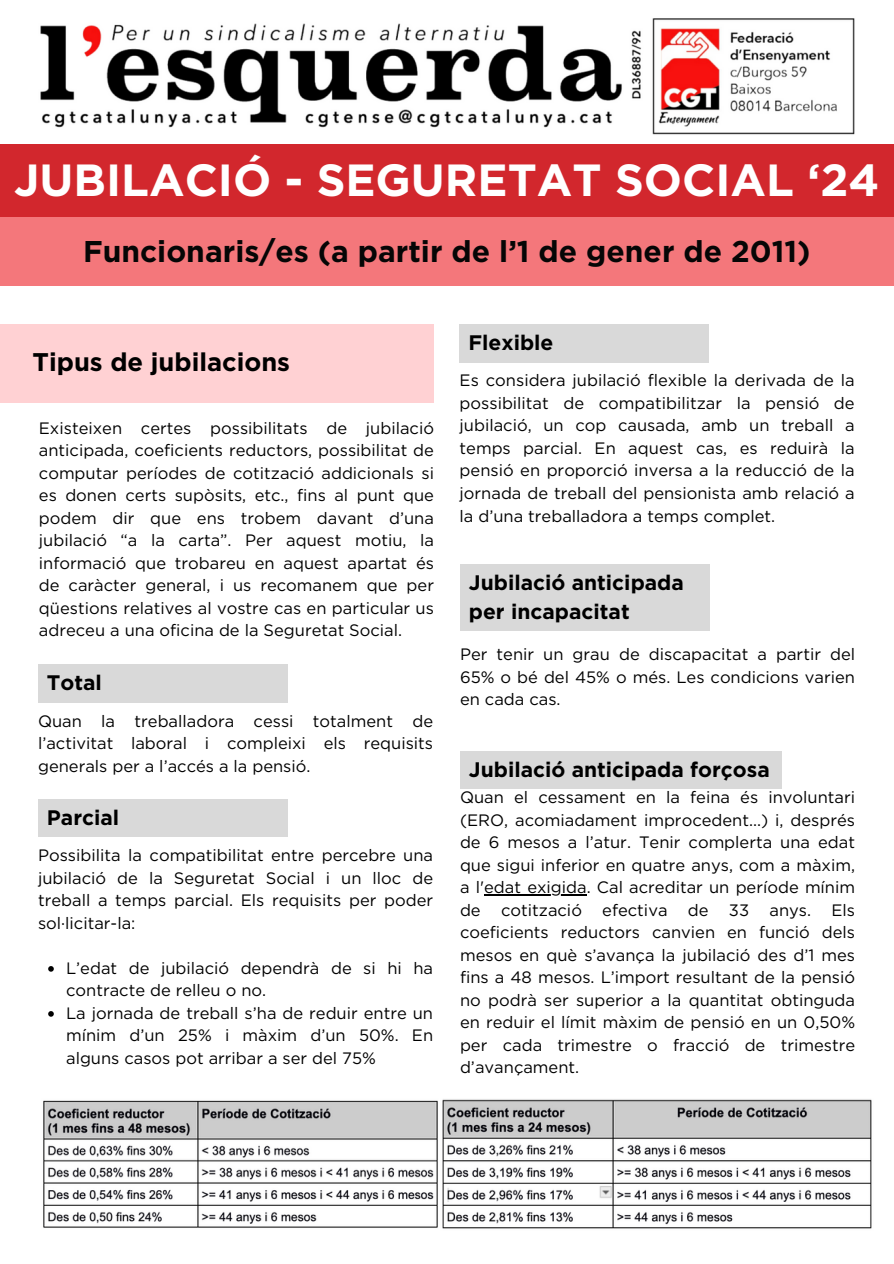
<style>
.page{position:relative;width:894px;height:1264px;background:#fff}
.page>*{position:absolute;margin:0;border:0;box-sizing:border-box;transform-origin:0 0}
.t1{font:700 45px "Gotham";color:#fff}
.t2{font:700 30px "Gotham";color:#060606}
.t3{font:700 25.5px "Gotham";color:#000}
.t4{font:700 21px/29.2px "Gotham";color:#000}
.t5{font:16.5px/22.5px "Gotham";color:#000;text-align:justify}
</style>
<div class="page">
<img style="left:40px;top:18px;width:815px;height:117px">
<div style="left:0;top:144px;width:893px;height:74px;background:#d2272d"></div>
<div style="left:0;top:218px;width:893px;height:68px;background:#f4777b"></div>
<div style="left:0;top:324px;width:434px;height:78px;background:#ffd1d3"></div>
<div style="left:38px;top:664px;width:249px;height:38px;background:#d9d9d9"></div>
<div style="left:38px;top:799px;width:249px;height:38px;background:#d9d9d9"></div>
<svg style="left:48px;top:966px;width:6px;height:5px"></svg>
<svg style="left:48px;top:1011px;width:6px;height:5px"></svg>
<div style="left:459px;top:324px;width:250px;height:38px;background:#d9d9d9"></div>
<div style="left:460px;top:564px;width:249px;height:67px;background:#d9d9d9"></div>
<div style="left:460px;top:751px;width:321px;height:38px;background:#d9d9d9"></div>
<hr style="left:484px;top:894px;width:102px;height:1px;background:#000">
<img style="left:43px;top:1100px;width:395px;height:128px">
<img style="left:442px;top:1099px;width:430px;height:130px">
<h1 class="t1" style="left:14px;top:153px;width:866px">JUBILACIÓ - SEGURETAT SOCIAL ‘24</h1>
<h2 class="t2" style="left:83px;top:233px;width:728px">Funcionaris/es (a partir de l’1 de gener de 2011)</h2>
<h3 class="t3" style="left:33px;top:347px;width:259px">Tipus de jubilacions</h3>
<p class="t5" style="left:39px;top:416px;width:396px">Existeixen certes possibilitats de jubilació anticipada, coeficients reductors, possibilitat de computar períodes de cotització addicionals si es donen certs supòsits, etc., fins al punt que podem dir que ens trobem davant d’una jubilació “a la carta”. Per aquest motiu, la informació que trobareu en aquest apartat és de caràcter general, i us recomanem que per qüestions relatives al vostre cas en particular us adreceu a una oficina de la Seguretat Social.</p>
<p class="t4" style="left:47px;top:668px;width:57px">Total</p>
<h4 class="t5" style="left:38px;top:709px;width:396px">Quan la treballadora cessi totalment de l’activitat laboral i compleixi els requisits generals per a l’accés a la pensió.</h4>
<h4 class="t4" style="left:47px;top:803px;width:74px">Parcial</h4>
<p class="t5" style="left:38px;top:844px;width:396px">Possibilita la compatibilitat entre percebre una jubilació de la Seguretat Social i un lloc de treball a temps parcial. Els requisits per poder sol·licitar-la:</p>
<h4 class="t5" style="left:66px;top:956px;width:368px">L’edat de jubilació dependrà de si hi ha contracte de relleu o no.</h4>
<h4 class="t5" style="left:66px;top:1001px;width:368px">La jornada de treball s’ha de reduir entre un mínim d’un 25% i màxim d’un 50%. En alguns casos pot arribar a ser del 75%</h4>
<p class="t4" style="left:468px;top:328px;width:86px">Flexible</p>
<p class="t5" style="left:459px;top:369px;width:396px">Es considera jubilació flexible la derivada de la possibilitat de compatibilitzar la pensió de jubilació, un cop causada, amb un treball a temps parcial. En aquest cas, es reduirà la pensió en proporció inversa a la reducció de la jornada de treball del pensionista amb relació a la d’una treballadora a temps complet.</p>
<p class="t4" style="left:469px;top:567px;width:216px">Jubilació anticipada per incapacitat</p>
<p class="t5" style="left:460px;top:643px;width:396px">Per tenir un grau de discapacitat a partir del 65% o bé del 45% o més. Les condicions varien en cada cas.</p>
<p class="t4" style="left:469px;top:755px;width:302px">Jubilació anticipada forçosa</p>
<p class="t5" style="left:460px;top:786px;width:396px">Quan el cessament en la feina és involuntari (ERO, acomiadament improcedent...) i, després de 6 mesos a l’atur. Tenir complerta una edat que sigui inferior en quatre anys, com a màxim, a l'edat exigida. Cal acreditar un període mínim</p>
<h4 class="t5" style="left:460px;top:898px;width:396px">de cotització efectiva de 33 anys. Els coeficients reductors canvien en funció dels mesos en què s’avança la jubilació des d’1 mes fins a 48 mesos. L’import resultant de la pensió no podrà ser superior a la quantitat obtinguda en reduir el límit màxim de pensió en un 0,50% per cada trimestre o fracció de trimestre d’avançament.</h4>
</div>
